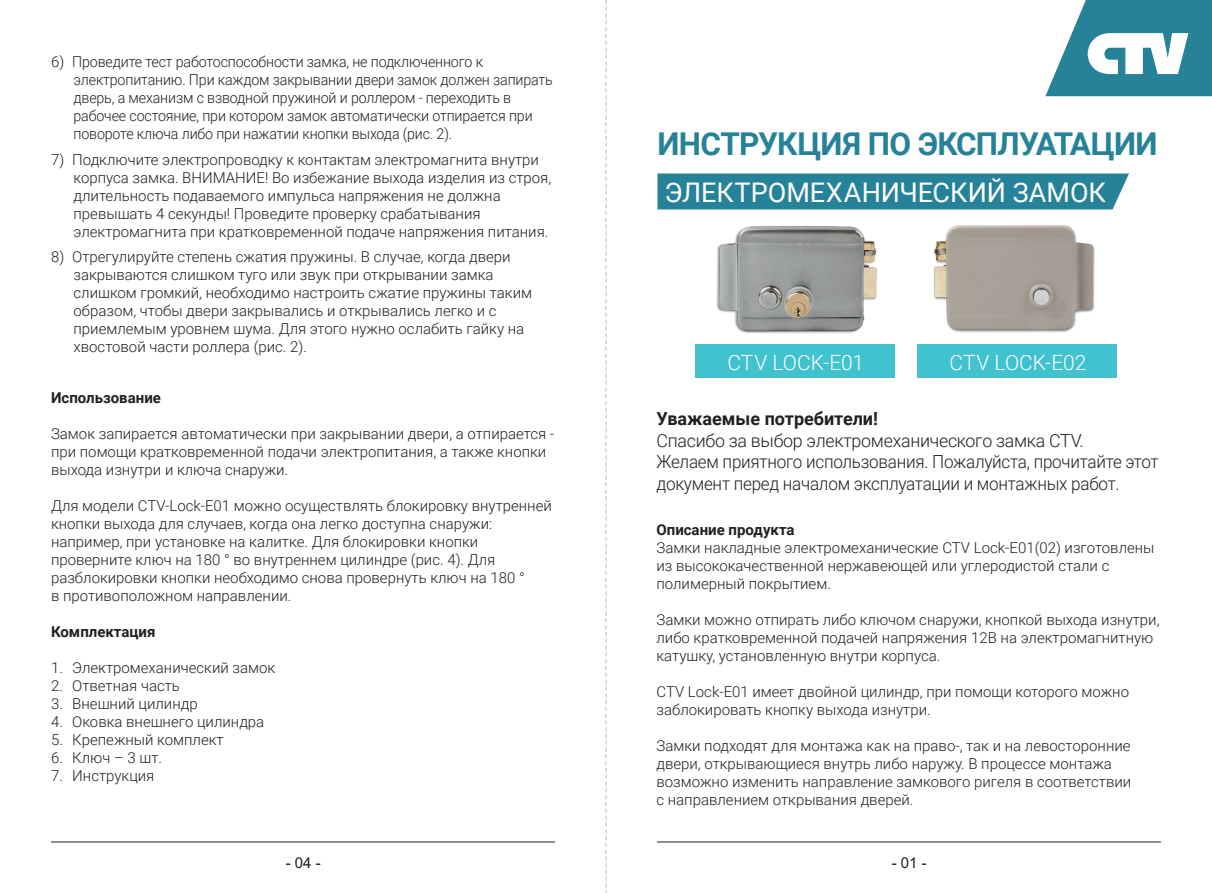
<style>
.page{position:relative;width:1212px;height:893px;background:#fff}
.page>*{position:absolute;margin:0;border:0;box-sizing:border-box;transform-origin:0 0}
.t1{font:700 31.5px "Roboto";letter-spacing:-.025em;color:#268298}
.t2{font:27px "Roboto";letter-spacing:-.005em;color:#fff}
.t3{font:300 21px "Roboto";letter-spacing:-.01em;color:#fff}
.t4{font:300 18px/21.6px "Roboto";letter-spacing:-.015em;color:#231f20}
.t5{font:700 18px "Roboto";color:#231f20}
.t6{font:300 15px/18px "Roboto";color:#231f20}
.t7{font:700 15px "Roboto";color:#231f20}
.t8{font:15px "Arial";color:#231f20}
</style>
<div class="page">
<svg style="left:605px;top:0;width:1px;height:893px"></svg>
<hr style="left:657px;top:841px;width:504px;height:1px;background:#231f20">
<hr style="left:51px;top:841px;width:504px;height:1px;background:#231f20">
<img style="left:934px;top:225px;width:161px;height:108px">
<img style="left:716px;top:226px;width:161px;height:108px">
<div style="left:657px;top:173px;width:472px;height:36px;background:#268298"></div>
<svg style="left:1045px;top:0;width:167px;height:96px"></svg>
<div style="left:696px;top:345px;width:199px;height:33px;background:#41c2cf"></div>
<div style="left:918px;top:345px;width:199px;height:33px;background:#41c2cf"></div>
<p class="t6" style="left:74px;top:52px;width:481px;text-indent:-22px">6) Проведите тест работоспособности замка, не подключенного к электропитанию. При каждом закрывании двери замок должен запирать дверь, а механизм с взводной пружиной и роллером - переходить в рабочее состояние, при котором замок автоматически отпирается при повороте ключа либо при нажатии кнопки выхода (рис. 2).</p>
<p class="t6" style="left:74px;top:150px;width:479px;text-indent:-22px">7) Подключите электропроводку к контактам электромагнита внутри корпуса замка. ВНИМАНИЕ! Во избежание выхода изделия из строя, длительность подаваемого импульса напряжения не должна превышать 4 секунды! Проведите проверку срабатывания электромагнита при кратковременной подаче напряжения питания.</p>
<p class="t6" style="left:74px;top:247px;width:460px;text-indent:-22px">8) Отрегулируйте степень сжатия пружины. В случае, когда двери закрываются слишком туго или звук при открывании замка слишком громкий, необходимо настроить сжатие пружины таким образом, чтобы двери закрывались и открывались легко и с приемлемым уровнем шума. Для этого нужно ослабить гайку на хвостовой части роллера (рис. 2).</p>
<p class="t7" style="left:51px;top:387px;width:111px">Использование</p>
<p class="t6" style="left:51px;top:424px;width:505px">Замок запирается автоматически при закрывании двери, а отпирается - при помощи кратковременной подачи электропитания, а также кнопки выхода изнутри и ключа снаружи.</p>
<p class="t6" style="left:51px;top:496px;width:502px">Для модели CTV-Lock-E01 можно осуществлять блокировку внутренней кнопки выхода для случаев, когда она легко доступна снаружи: например, при установке на калитке. Для блокировки кнопки проверните ключ на 180 ° во внутреннем цилиндре (рис. 4). Для разблокировки кнопки необходимо снова провернуть ключ на 180 °<br>в противоположном направлении.</p>
<p class="t7" style="left:51px;top:621px;width:106px">Комплектация</p>
<p class="t6" style="left:51px;top:658px;width:226px">1. Электромеханический замок</p>
<p class="t6" style="left:51px;top:676px;width:130px">2. Ответная часть</p>
<p class="t6" style="left:51px;top:694px;width:148px">3. Внешний цилиндр</p>
<p class="t6" style="left:51px;top:712px;width:215px">4. Оковка внешнего цилиндра</p>
<p class="t6" style="left:51px;top:730px;width:174px">5. Крепежный комплект</p>
<p class="t6" style="left:51px;top:748px;width:113px">6. Ключ – 3 шт.</p>
<p class="t6" style="left:51px;top:766px;width:105px">7. Инструкция</p>
<h1 class="t1" style="left:657px;top:121px;width:502px">ИНСТРУКЦИЯ ПО ЭКСПЛУАТАЦИИ</h1>
<h2 class="t2" style="left:664px;top:173px;width:443px">ЭЛЕКТРОМЕХАНИЧЕСКИЙ ЗАМОК</h2>
<h3 class="t3" style="left:728px;top:347px;width:138px">CTV LOCK-E01</h3>
<h3 class="t3" style="left:950px;top:347px;width:138px">CTV LOCK-E02</h3>
<p class="t5" style="left:656px;top:406px;width:223px">Уважаемые потребители!</p>
<p class="t4" style="left:656px;top:429px;width:504px">Спасибо за выбор электромеханического замка CTV.<br>Желаем приятного использования. Пожалуйста, прочитайте этот документ перед началом эксплуатации и монтажных работ.</p>
<p class="t7" style="left:656px;top:519px;width:140px">Описание продукта</p>
<p class="t6" style="left:656px;top:538px;width:500px">Замки накладные электромеханические CTV Lock-E01(02) изготовлены из высококачественной нержавеющей или углеродистой стали с полимерный покрытием.</p>
<p class="t6" style="left:656px;top:610px;width:504px">Замки можно отпирать либо ключом снаружи, кнопкой выхода изнутри, либо кратковременной подачей напряжения 12В на электромагнитную катушку, установленную внутри корпуса.</p>
<p class="t6" style="left:656px;top:682px;width:474px">CTV Lock-E01 имеет двойной цилиндр, при помощи которого можно заблокировать кнопку выхода изнутри.</p>
<p class="t6" style="left:656px;top:736px;width:476px">Замки подходят для монтажа как на право-, так и на левосторонние двери, открывающиеся внутрь либо наружу. В процессе монтажа возможно изменить направление замкового ригеля в соответствии с направлением открывания дверей.</p>
<p class="t8" style="left:286px;top:852px;width:37px">- 04 -</p>
<p class="t8" style="left:892px;top:852px;width:37px">- 01 -</p>
</div>
